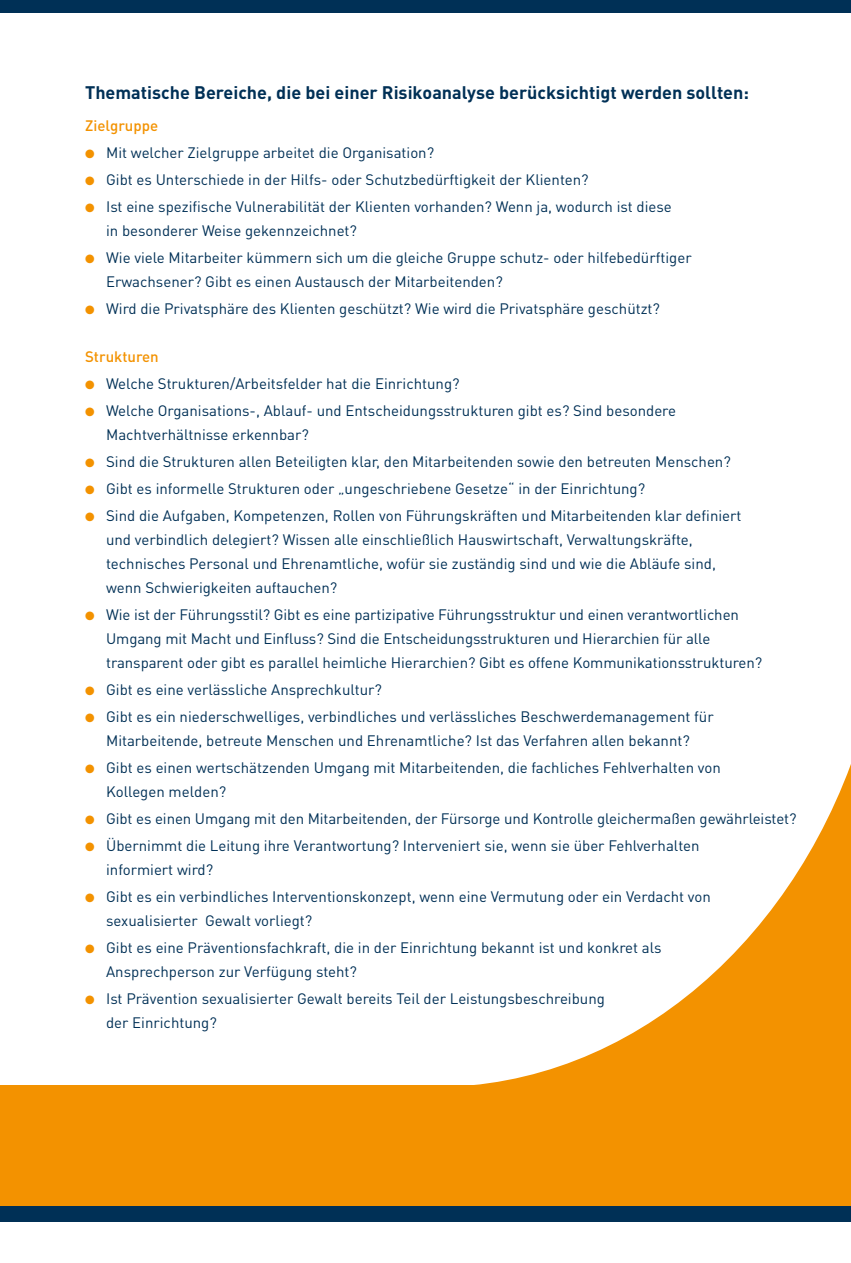
<style>
.page{position:relative;width:851px;height:1263px;background:#fff}
.page>*{position:absolute;margin:0;border:0;box-sizing:border-box;transform-origin:0 0}
.t1{font:700 18px "DIN Pro";color:#003056}
.t2{font:15px/24px "DIN Pro";color:#003056}
.t3{font:500 15px "DIN Pro";color:#f39200}
.s1{color:#f39200}
</style>
<div class="page">
<div style="left:0;top:0;width:850px;height:13px;background:#003056"></div>
<div style="left:0;top:1144px;width:850px;height:78px;background:#003056"></div>
<div style="left:0;top:1086px;width:850px;height:120px;background:#f39200"></div>
<svg style="left:433px;top:767px;width:417px;height:319px"></svg>
<p class="t1" style="left:85px;top:80px;width:665px">Thematische Bereiche, die bei einer Risikoanalyse berücksichtigt werden sollten:</p>
<p class="t3" style="left:85px;top:116px;width:75px">Zielgruppe</p>
<p class="t2" style="left:85px;top:140px;width:350px"><span class="s1">●</span> Mit welcher Zielgruppe arbeitet die Organisation?</p>
<p class="t2" style="left:85px;top:167px;width:505px"><span class="s1">●</span> Gibt es Unterschiede in der Hilfs- oder Schutzbedürftigkeit der Klienten?</p>
<p class="t2" style="left:106px;top:194px;width:567px;text-indent:-21px"><span class="s1">●</span> Ist eine spezifische Vulnerabilität der Klienten vorhanden? Wenn ja, wodurch ist diese in besonderer Weise gekennzeichnet?</p>
<p class="t2" style="left:106px;top:245px;width:587px;text-indent:-21px"><span class="s1">●</span> Wie viele Mitarbeiter kümmern sich um die gleiche Gruppe schutz- oder hilfebedürftiger<br>Erwachsener? Gibt es einen Austausch der Mitarbeitenden?</p>
<p class="t2" style="left:85px;top:296px;width:576px"><span class="s1">●</span> Wird die Privatsphäre des Klienten geschützt? Wie wird die Privatsphäre geschützt?</p>
<p class="t3" style="left:85px;top:347px;width:75px">Strukturen</p>
<p class="t2" style="left:85px;top:371px;width:376px"><span class="s1">●</span> Welche Strukturen/Arbeitsfelder hat die Einrichtung?</p>
<p class="t2" style="left:106px;top:398px;width:571px;text-indent:-21px"><span class="s1">●</span> Welche Organisations-, Ablauf- und Entscheidungsstrukturen gibt es? Sind besondere<br>Machtverhältnisse erkennbar?</p>
<p class="t2" style="left:85px;top:449px;width:647px"><span class="s1">●</span> Sind die Strukturen allen Beteiligten klar, den Mitarbeitenden sowie den betreuten Menschen?</p>
<p class="t2" style="left:85px;top:476px;width:561px"><span class="s1">●</span> Gibt es informelle Strukturen oder „ungeschriebene Gesetze“ in der Einrichtung?</p>
<p class="t2" style="left:106px;top:503px;width:636px;text-indent:-21px"><span class="s1">●</span> Sind die Aufgaben, Kompetenzen, Rollen von Führungskräften und Mitarbeitenden klar definiert und verbindlich delegiert? Wissen alle einschließlich Hauswirtschaft, Verwaltungskräfte, technisches Personal und Ehrenamtliche, wofür sie zuständig sind und wie die Abläufe sind, wenn Schwierigkeiten auftauchen?</p>
<p class="t2" style="left:106px;top:602px;width:657px;text-indent:-21px"><span class="s1">●</span> Wie ist der Führungsstil? Gibt es eine partizipative Führungsstruktur und einen verantwortlichen<br>Umgang mit Macht und Einfluss? Sind die Entscheidungsstrukturen und Hierarchien für alle transparent oder gibt es parallel heimliche Hierarchien? Gibt es offene Kommunikationsstrukturen?</p>
<p class="t2" style="left:85px;top:677px;width:298px"><span class="s1">●</span> Gibt es eine verlässliche Ansprechkultur?</p>
<p class="t2" style="left:85px;top:704px;width:630px;text-align:center"><span class="s1">●</span> Gibt es ein niederschwelliges, verbindliches und verlässliches Beschwerdemanagement für<br>Mitarbeitende, betreute Menschen und Ehrenamtliche? Ist das Verfahren allen bekannt?</p>
<p class="t2" style="left:106px;top:755px;width:616px;text-indent:-21px"><span class="s1">●</span> Gibt es einen wertschätzenden Umgang mit Mitarbeitenden, die fachliches Fehlverhalten von<br>Kollegen melden?</p>
<p class="t2" style="left:85px;top:806px;width:713px"><span class="s1">●</span> Gibt es einen Umgang mit den Mitarbeitenden, der Fürsorge und Kontrolle gleichermaßen gewährleistet?</p>
<p class="t2" style="left:106px;top:833px;width:595px;text-indent:-21px"><span class="s1">●</span> Übernimmt die Leitung ihre Verantwortung? Interveniert sie, wenn sie über Fehlverhalten informiert wird?</p>
<p class="t2" style="left:106px;top:884px;width:606px;text-indent:-21px"><span class="s1">●</span> Gibt es ein verbindliches Interventionskonzept, wenn eine Vermutung oder ein Verdacht von sexualisierter Gewalt vorliegt?</p>
<p class="t2" style="left:106px;top:935px;width:557px;text-indent:-21px"><span class="s1">●</span> Gibt es eine Präventionsfachkraft, die in der Einrichtung bekannt ist und konkret als<br>Ansprechperson zur Verfügung steht?</p>
<p class="t2" style="left:106px;top:986px;width:500px;text-indent:-21px"><span class="s1">●</span> Ist Prävention sexualisierter Gewalt bereits Teil der Leistungsbeschreibung der Einrichtung?</p>
</div>
